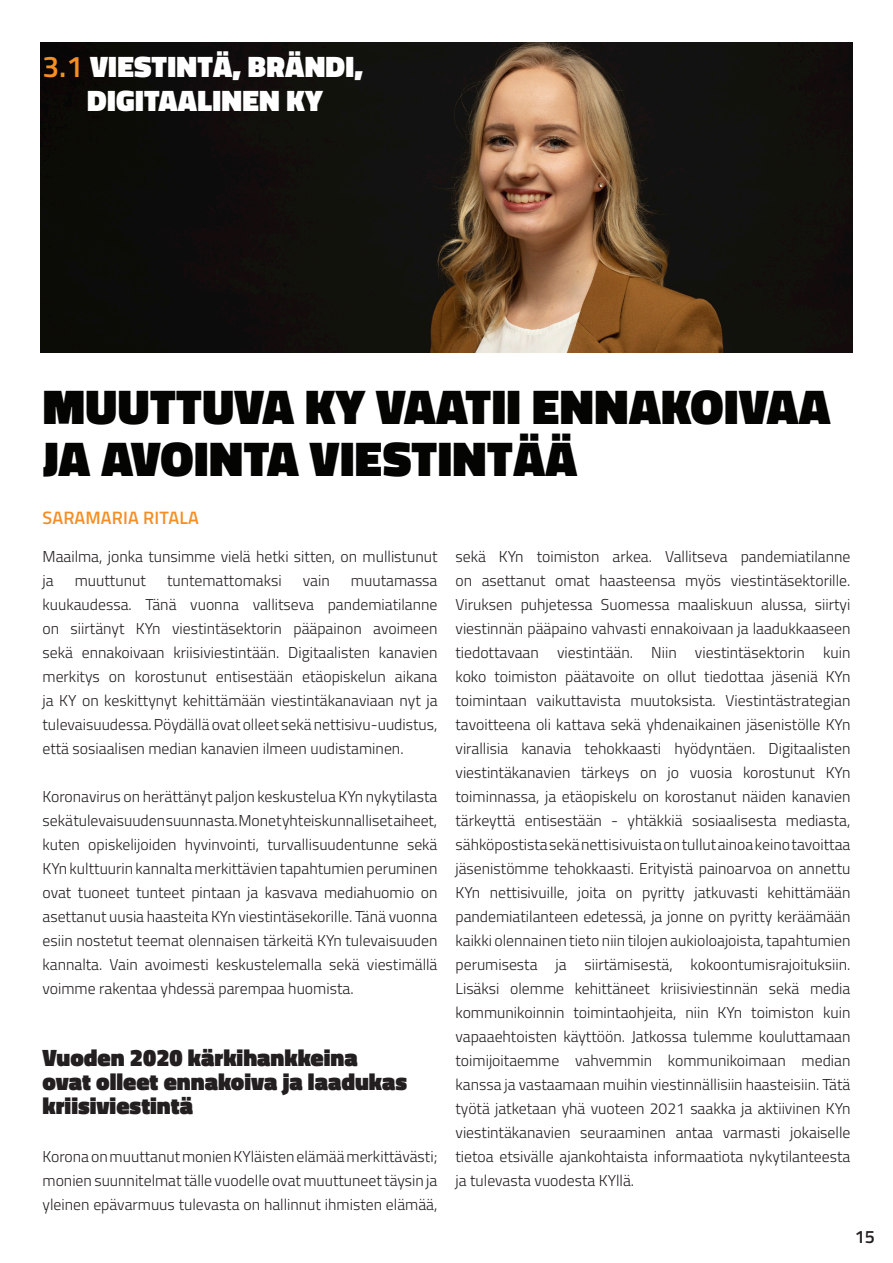
<style>
.page{position:relative;width:893px;height:1263px;background:#fff}
.page>*{position:absolute;margin:0;border:0;box-sizing:border-box;transform-origin:0 0}
.t1{font:900 49.5px/52.5px "Titillium Web";letter-spacing:.01em;color:#040503}
.t2{font:900 30px "Titillium Web";letter-spacing:.01em;color:#fff}
.t3{font:900 24px/24px "Titillium Web";color:#231f20}
.t4{font:600 18px "Titillium Web";letter-spacing:.01em;color:#f58e24}
.t5{font:600 18px "Titillium Web";color:#231f20}
.t6{font:300 15.75px/24px "Titillium Web";color:#231f20;text-align:justify}
.s1{font-weight:600;color:#f58e23}
</style>
<div class="page">
<img style="left:40px;top:43px;width:813px;height:310px">
<p class="t2" style="left:43px;top:44px;width:322px"><span class="s1">3.1</span> VIESTINTÄ, BRÄNDI,</p>
<p class="t2" style="left:87px;top:78px;width:237px">DIGITAALINEN KY</p>
<p class="t1" style="left:43px;top:380px;width:789px">MUUTTUVA KY VAATII ENNAKOIVAA<br>JA AVOINTA VIESTINTÄÄ</p>
<p class="t4" style="left:43px;top:504px;width:158px">SARAMARIA RITALA</p>
<p class="t6" style="left:43px;top:544px;width:396px">Maailma, jonka tunsimme vielä hetki sitten, on mullistunut ja</p>
<p class="t6" style="left:75px;top:568px;width:73px">muuttunut</p>
<p class="t6" style="left:167px;top:568px;width:116px">tuntemattomaksi</p>
<p class="t6" style="left:303px;top:568px;width:28px">vain</p>
<p class="t6" style="left:43px;top:568px;width:396px;text-indent:308px">muutamassa kuukaudessa. Tänä vuonna vallitseva pandemiatilanne on siirtänyt KYn viestintäsektorin pääpainon avoimeen sekä ennakoivaan kriisiviestintään. Digitaalisten kanavien merkitys on korostunut entisestään etäopiskelun aikana ja KY on keskittynyt kehittämään viestintäkanaviaan nyt ja tulevaisuudessa. Pöydällä ovat olleet sekä nettisivu-uudistus, että sosiaalisen median kanavien ilmeen uudistaminen.</p>
<p class="t6" style="left:43px;top:784px;width:396px">Koronavirus on herättänyt paljon keskustelua KYn nykytilasta sekä tulevaisuuden suunnasta. Monet yhteiskunnalliset aiheet, kuten opiskelijoiden hyvinvointi, turvallisuudentunne sekä KYn kulttuurin kannalta merkittävien tapahtumien peruminen ovat tuoneet tunteet pintaan ja kasvava mediahuomio on asettanut uusia haasteita KYn viestintäsekorille. Tänä vuonna esiin nostetut teemat olennaisen tärkeitä KYn tulevaisuuden kannalta. Vain avoimesti keskustelemalla sekä viestimällä voimme rakentaa yhdessä parempaa huomista.</p>
<p class="t3" style="left:43px;top:1046px;width:366px">Vuoden 2020 kärkihankkeina ovat olleet ennakoiva ja laadukas kriisiviestintä</p>
<p class="t6" style="left:43px;top:1144px;width:396px">Korona on muuttanut monien KYläisten elämää merkittävästi; monien suunnitelmat tälle vuodelle ovat muuttuneet täysin ja yleinen epävarmuus tulevasta on hallinnut ihmisten elämää,</p>
<p class="t6" style="left:455px;top:544px;width:396px">sekä KYn toimiston arkea. Vallitseva pandemiatilanne on asettanut omat haasteensa myös viestintäsektorille.<br>Viruksen puhjetessa Suomessa maaliskuun alussa, siirtyi viestinnän pääpaino vahvasti ennakoivaan ja laadukkaaseen tiedottavaan viestintään. Niin viestintäsektorin kuin koko toimiston päätavoite on ollut tiedottaa jäseniä KYn toimintaan vaikuttavista muutoksista. Viestintästrategian tavoitteena oli kattava sekä yhdenaikainen jäsenistölle KYn virallisia kanavia tehokkaasti hyödyntäen. Digitaalisten viestintäkanavien tärkeys on jo vuosia korostunut KYn toiminnassa, ja etäopiskelu on korostanut näiden kanavien tärkeyttä entisestään - yhtäkkiä sosiaalisesta mediasta, sähköpostista sekä nettisivuista on tullut ainoa keino tavoittaa jäsenistömme tehokkaasti. Erityistä painoarvoa on annettu KYn nettisivuille, joita on pyritty jatkuvasti kehittämään pandemiatilanteen edetessä, ja jonne on pyritty keräämään kaikki olennainen tieto niin tilojen aukioloajoista, tapahtumien perumisesta ja siirtämisestä, kokoontumisrajoituksiin.<br>Lisäksi olemme kehittäneet kriisiviestinnän sekä media kommunikoinnin toimintaohjeita, niin KYn toimiston kuin vapaaehtoisten käyttöön. Jatkossa tulemme kouluttamaan toimijoitaemme vahvemmin kommunikoimaan median kanssa ja vastaamaan muihin viestinnällisiin haasteisiin. Tätä työtä jatketaan yhä vuoteen 2021 saakka ja aktiivinen KYn viestintäkanavien seuraaminen antaa varmasti jokaiselle tietoa etsivälle ajankohtaista informaatiota nykytilanteesta ja tulevasta vuodesta KYllä.</p>
<p class="t5" style="left:855px;top:1223px;width:22px">15</p>
</div>
